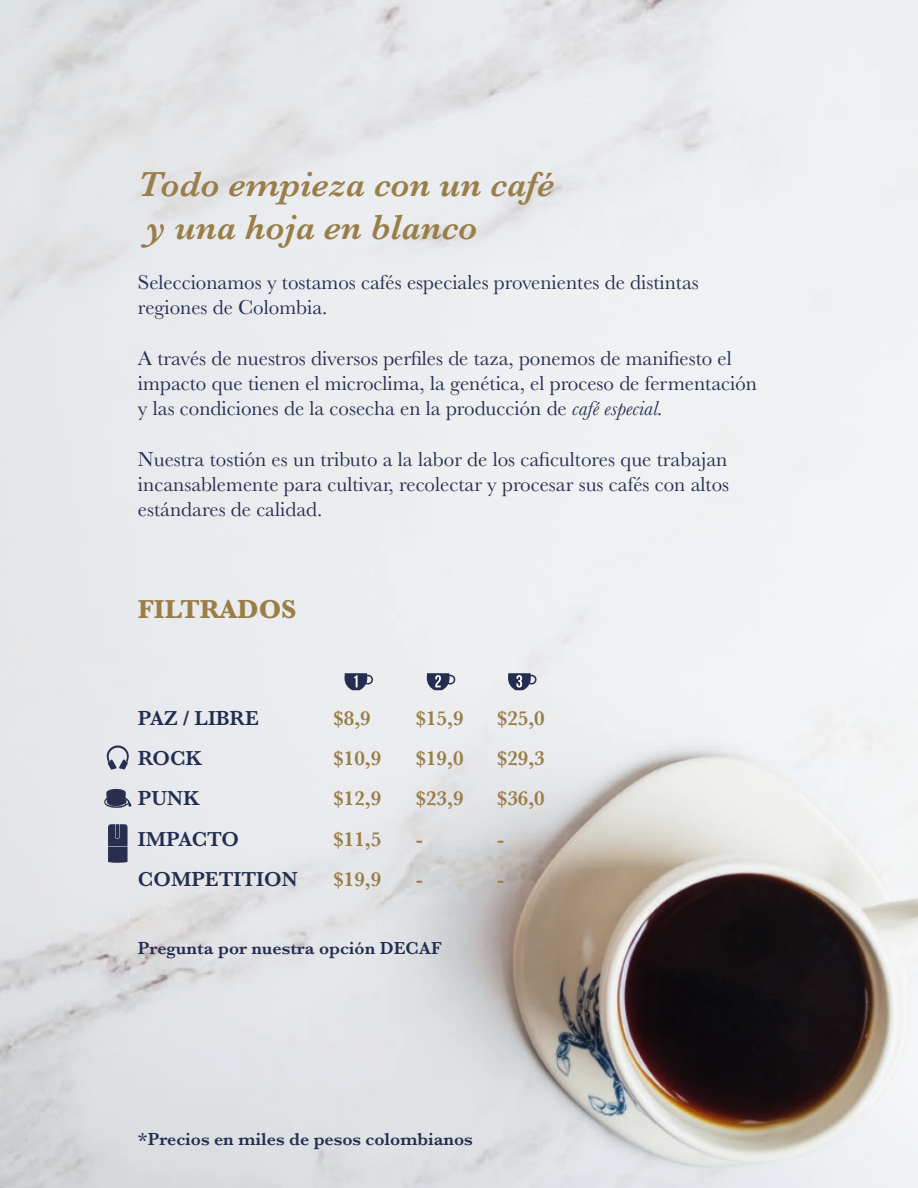
<style>
.page{position:relative;width:918px;height:1188px;background:#fff}
.page>*{position:absolute;margin:0;border:0;box-sizing:border-box;transform-origin:0 0}
.t1{font:italic 600 36px/43.2px "Baskerville";color:#9a7e48}
.t2{font:700 27px "Baskerville";color:#9a7e48}
.t3{font:21px/25.2px "Baskerville";color:#232d50}
.t4{font:600 21px/40.2px "Baskerville";color:#9a7e48}
.t5{font:600 21px/40.2px "Baskerville";color:#232d50}
.t6{font:600 18px "Baskerville";color:#232d50}
.s1{font-style:italic}
</style>
<div class="page">
<img style="left:0;top:0;width:918px;height:1188px">
<svg style="left:345px;top:673px;width:28px;height:17px"></svg>
<svg style="left:427px;top:673px;width:28px;height:17px"></svg>
<svg style="left:508px;top:673px;width:29px;height:17px"></svg>
<svg style="left:107px;top:745px;width:22px;height:25px"></svg>
<svg style="left:104px;top:789px;width:27px;height:19px"></svg>
<svg style="left:108px;top:824px;width:20px;height:39px"></svg>
<h1 class="t1" style="left:138px;top:163px;width:418px">Todo empieza con un café y una hoja en blanco</h1>
<p class="t3" style="left:138px;top:270px;width:562px">Seleccionamos y tostamos cafés especiales provenientes de distintas regiones de Colombia.</p>
<p class="t3" style="left:138px;top:346px;width:621px">A través de nuestros diversos perfiles de taza, ponemos de manifiesto el impacto que tienen el microclima, la genética, el proceso de fermentación y las condiciones de la cosecha en la producción de <span class="s1">café especial.</span></p>
<p class="t3" style="left:138px;top:447px;width:593px;text-align:justify">Nuestra tostión es un tributo a la labor de los caficultores que trabajan incansablemente para cultivar, recolectar y procesar sus cafés con altos estándares de calidad.</p>
<p class="t2" style="left:138px;top:591px;width:160px">FILTRADOS</p>
<p class="t5" style="left:138px;top:698px;width:161px">PAZ / LIBRE<br>ROCK<br>PUNK<br>IMPACTO<br>COMPETITION</p>
<p class="t4" style="left:334px;top:698px;width:49px">$8,9 $10,9 $12,9 $11,5 $19,9</p>
<p class="t4" style="left:416px;top:698px;width:49px">$15,9 $19,0 $23,9 -<br>-</p>
<p class="t4" style="left:497px;top:698px;width:49px">$25,0 $29,3 $36,0 -<br>-</p>
<p class="t6" style="left:138px;top:935px;width:306px">Pregunta por nuestra opción DECAF</p>
<p class="t6" style="left:138px;top:1126px;width:336px">*Precios en miles de pesos colombianos</p>
</div>
